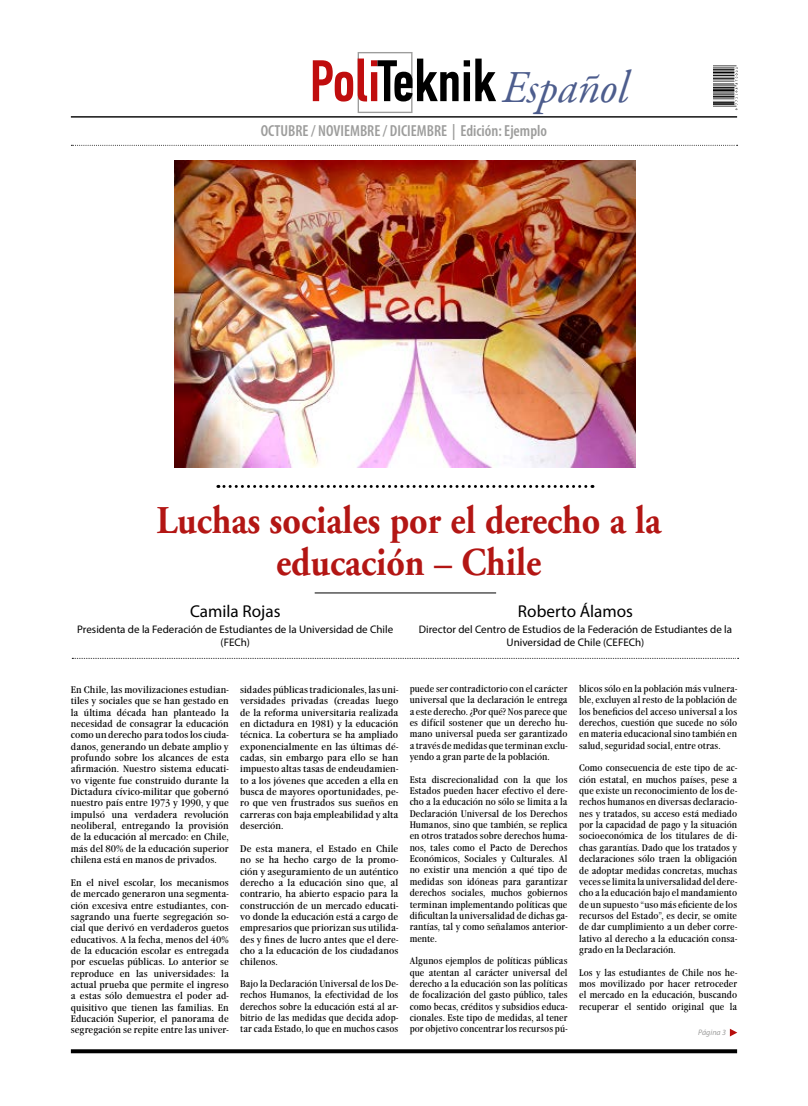
<style>
.page{position:relative;width:808px;height:1106px;background:#fff}
.page>*{position:absolute;margin:0;border:0;box-sizing:border-box;transform-origin:0 0}
.t1{font:italic 45.5px "Adobe Garamond LT";color:#4d5d8d}
.t2{font:39.6px/42px "Adobe Garamond Bold Os F";color:#b31614;text-align:center;scale:.91 1}
.t3{font:17.2px "Myriad Pro";color:#000}
.t4{font:600 condensed 16px "Myriad Pro";color:#9d9d9c}
.t5{font:11px/13.2px "Myriad Pro";color:#000;text-align:center}
.t6{font:condensed 10px/11.3px "Garamond Itc TOT";letter-spacing:.005em;color:#000;text-align:justify;scale:1.05 1}
.t7{font:condensed 10px/11.3px "Garamond Itc TOT";letter-spacing:.005em;color:#000;text-align:justify;scale:1.1 1}
.t8{font:italic 8px "Myriad Pro";color:#9d9d9c}
</style>
<div class="page">
<svg style="left:71px;top:1049px;width:666px;height:4px;background:#111"></svg>
<svg style="left:71px;top:145px;width:667px;height:1px"></svg>
<hr style="left:71px;top:116px;width:666px;height:2px;background:#000">
<svg style="left:313px;top:52px;width:183px;height:61px"></svg>
<svg style="left:218px;top:485px;width:375px;height:3px"></svg>
<svg style="left:730px;top:1028px;width:7px;height:8px"></svg>
<img style="left:713px;top:65px;width:24px;height:45px">
<img style="left:174px;top:161px;width:461px;height:307px">
<svg style="left:72px;top:658px;width:667px;height:1px"></svg>
<hr style="left:315px;top:592px;width:181px;height:1px;background:#000">
<h1 class="t1" style="left:502px;top:64px;width:127px">Español</h1>
<h3 class="t4" style="left:261px;top:122px;width:288px">OCTUBRE / NOVIEMBRE / DICIEMBRE | Edición: Ejemplo</h3>
<h2 class="t2" style="left:156px;top:500px;width:556px">Luchas sociales por el derecho a la educación – Chile</h2>
<h3 class="t3" style="left:190px;top:600px;width:92px">Camila Rojas</h3>
<p class="t5" style="left:77px;top:622px;width:317px">Presidenta de la Federación de Estudiantes de la Universidad de Chile (FECh)</p>
<h3 class="t3" style="left:518px;top:600px;width:117px">Roberto Álamos</h3>
<p class="t5" style="left:419px;top:622px;width:315px">Director del Centro de Estudios de la Federación de Estudiantes de la<br>Universidad de Chile (CEFECh)</p>
<p class="t7" style="left:71px;top:684px;width:145px">En Chile, las movilizaciones estudian&shy;tiles y sociales que se han gestado en la última década han planteado la necesidad de consagrar la educación como un derecho para todos los ciuda&shy;danos, generando un debate amplio y profundo sobre los alcances de esta afirmación. Nuestro sistema educati&shy;vo vigente fue construido durante la Dictadura cívico-militar que gobernó nuestro país entre 1973 y 1990, y que impulsó una verdadera revolución neoliberal, entregando la provisión de la educación al mercado: en Chile, más del 80% de la educación superior chilena está en manos de privados.</p>
<p class="t7" style="left:71px;top:877px;width:145px">En el nivel escolar, los mecanismos de mercado generaron una segmenta&shy;ción excesiva entre estudiantes, con&shy;sagrando una fuerte segregación so&shy;cial que derivó en verdaderos guetos educativos. A la fecha, menos del 40% de la educación escolar es entregada por escuelas públicas. Lo anterior se reproduce en las universidades: la actual prueba que permite el ingreso a estas sólo demuestra el poder ad&shy;quisitivo que tienen las familias. En Educación Superior, el panorama de segregación se repite entre las univer-</p>
<p class="t7" style="left:240px;top:684px;width:145px">sidades públicas tradicionales, las uni&shy;versidades privadas (creadas luego de la reforma universitaria realizada en dictadura en 1981) y la educación técnica. La cobertura se ha ampliado exponencialmente en las últimas dé&shy;cadas, sin embargo para ello se han impuesto altas tasas de endeudamien&shy;to a los jóvenes que acceden a ella en busca de mayores oportunidades, pe&shy;ro que ven frustrados sus sueños en carreras con baja empleabilidad y alta deserción.</p>
<p class="t7" style="left:240px;top:843px;width:145px">De esta manera, el Estado en Chile no se ha hecho cargo de la promo&shy;ción y aseguramiento de un auténtico derecho a la educación sino que, al contrario, ha abierto espacio para la construcción de un mercado educati&shy;vo donde la educación está a cargo de empresarios que priorizan sus utilida&shy;des y fines de lucro antes que el dere&shy;cho a la educación de los ciudadanos chilenos.</p>
<p class="t6" style="left:240px;top:978px;width:152px">Bajo la Declaración Universal de los De&shy;rechos Humanos, la efectividad de los derechos sobre la educación está al ar&shy;bitrio de las medidas que decida adop&shy;tar cada Estado, lo que en muchos casos</p>
<p class="t6" style="left:410px;top:683px;width:152px">puede ser contradictorio con el carácter universal que la declaración le entrega a este derecho. ¿Por qué? Nos parece que es difícil sostener que un derecho hu&shy;mano universal pueda ser garantizado a través de medidas que terminan exclu&shy;yendo a gran parte de la población.</p>
<p class="t6" style="left:410px;top:774px;width:152px">Esta discrecionalidad con la que los Estados pueden hacer efectivo el dere&shy;cho a la educación no sólo se limita a la Declaración Universal de los Derechos Humanos, sino que también, se replica en otros tratados sobre derechos huma&shy;nos, tales como el Pacto de Derechos Económicos, Sociales y Culturales. Al no existir una mención a qué tipo de medidas son idóneas para garantizar derechos sociales, muchos gobiernos terminan implementando políticas que dificultan la universalidad de dichas ga&shy;rantías, tal y como señalamos anterior&shy;mente.</p>
<p class="t6" style="left:410px;top:955px;width:152px">Algunos ejemplos de políticas públicas que atentan al carácter universal del derecho a la educación son las políticas de focalización del gasto público, tales como becas, créditos y subsidios educa&shy;cionales. Este tipo de medidas, al tener por objetivo concentrar los recursos pú-</p>
<p class="t6" style="left:579px;top:683px;width:152px">blicos sólo en la población más vulnera&shy;ble, excluyen al resto de la población de los beneficios del acceso universal a los derechos, cuestión que sucede no sólo en materia educacional sino también en salud, seguridad social, entre otras.</p>
<p class="t6" style="left:579px;top:762px;width:152px">Como consecuencia de este tipo de ac&shy;ción estatal, en muchos países, pese a que existe un reconocimiento de los de&shy;rechos humanos en diversas declaracio&shy;nes y tratados, su acceso está mediado por la capacidad de pago y la situación socioeconómica de los titulares de di&shy;chas garantías. Dado que los tratados y declaraciones sólo traen la obligación de adoptar medidas concretas, muchas veces se limita la universalidad del dere&shy;cho a la educación bajo el mandamiento de un supuesto “uso más eficiente de los recursos del Estado”, es decir, se omite de dar cumplimiento a un deber corre&shy;lativo al derecho a la educación consa&shy;grado en la Declaración.</p>
<p class="t6" style="left:579px;top:966px;width:152px">Los y las estudiantes de Chile nos he&shy;mos movilizado por hacer retroceder el mercado en la educación, buscando recuperar el sentido original que la</p>
<p class="t8" style="left:698px;top:1028px;width:29px">Página 3</p>
</div>
